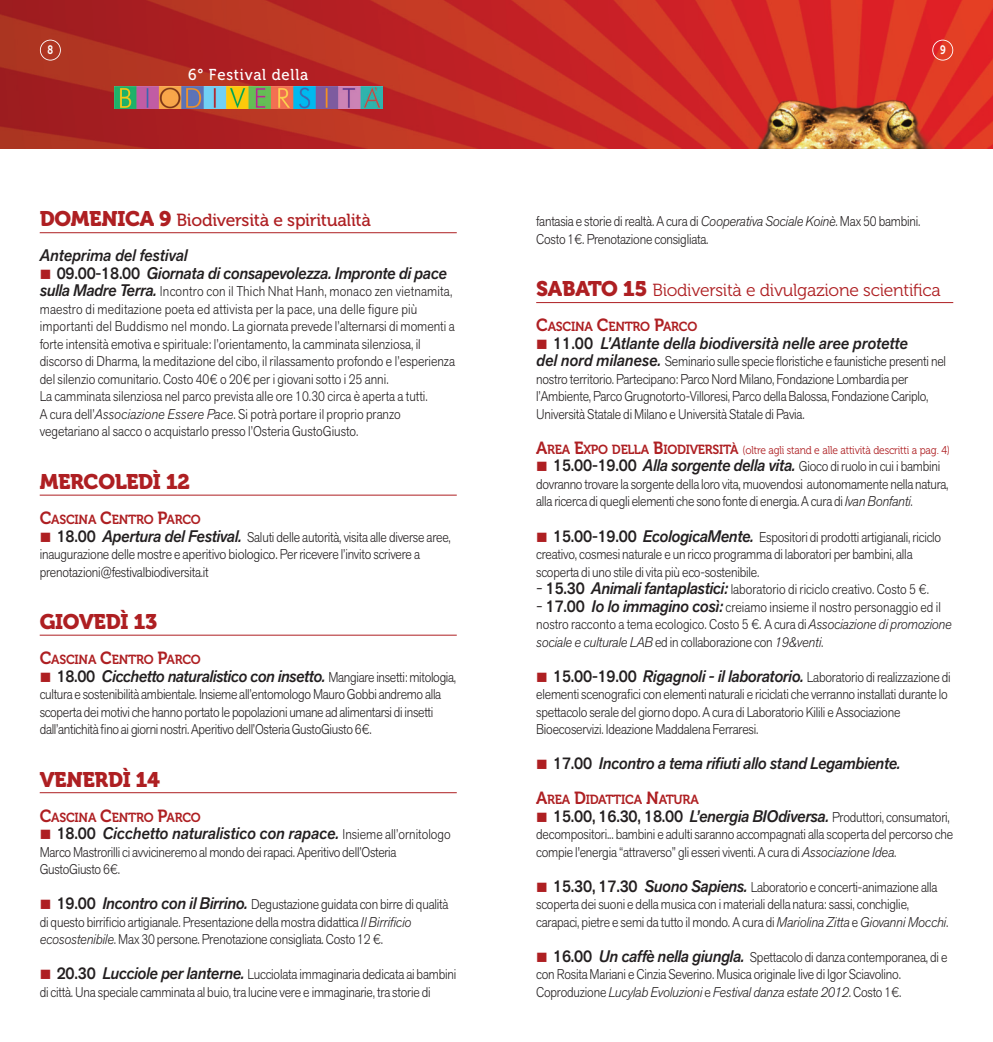
<style>
.page{position:relative;width:993px;height:1042px;background:#fff}
.page>*{position:absolute;margin:0;border:0;box-sizing:border-box;transform-origin:0 0}
.t1{font:21px "Museo 900";letter-spacing:-.015em;color:#ae1f22}
.t2{font:17.5px "Museo 300";letter-spacing:-.015em;color:#ae1f22}
.t3{font:17.5px "Museo 500";letter-spacing:-.015em;color:#ae1f22}
.t4{font:16.62px "Akzid Grtsk Next Med It";letter-spacing:-.015em;color:#231f20;scale:.95 1}
.t5{font:15.75px "Museo 500";letter-spacing:.05em;color:#fff;scale:.95 1}
.t6{font:300 14px/17.5px "Akzid Grtsk Next";letter-spacing:-.015em;color:#231f20;scale:.9 1}
.t7{font:13.12px "Museo 700";letter-spacing:-.02em;color:#ae1f22;scale:.95 1}
.t8{font:12.25px "Museo 700";color:#fff;scale:.8 1}
.t9{font:11.38px "Museo 300";letter-spacing:-.015em;color:#ae1f22;scale:.9 1}
.s1{font-family:"Museo 900";font-size:21px}
.s2{color:#ae1f22}
.s3{font-family:"Akzid Grtsk Next";font-weight:500}
.s4{font-family:"Akzid Grtsk Next Med It";font-weight:400;font-size:16.62px}
.s5{font-style:italic}
.s6{font-size:17.5px}
.s7{font-weight:500;font-size:16.62px}
.s8{font-family:"Akzid Grtsk Next";font-weight:300;font-size:14px}
.s9{font-family:"Museo 700";font-size:17.5px}
.s10{font-family:"Museo 700";font-size:13.12px}
.s11{font-size:18.38px}
</style>
<div class="page">
<img style="left:0;top:0;width:992px;height:148px">
<hr style="left:536px;top:302px;width:416px;height:1px;background:#ae1f22">
<hr style="left:40px;top:232px;width:416px;height:1px;background:#ae1f22">
<hr style="left:40px;top:495px;width:416px;height:1px;background:#ae1f22">
<hr style="left:40px;top:635px;width:416px;height:1px;background:#ae1f22">
<hr style="left:40px;top:792px;width:416px;height:1px;background:#ae1f22">
<div style="left:40px;top:40px;width:21px;height:21px;border:2px solid #fff;border-radius:50%"></div>
<div style="left:932px;top:40px;width:20px;height:21px;border:2px solid #fff;border-radius:50%"></div>
<img style="left:114px;top:86px;width:268px;height:23px">
<p class="t8" style="left:48px;top:42px;width:9px">8</p>
<p class="t8" style="left:939px;top:42px;width:9px">9</p>
<p class="t5" style="left:188px;top:69px;width:128px">6° Festival della</p>
<p class="t3" style="left:40px;top:214px;width:333px"><span class="s1">DOMENICA 9</span> Biodiversità e spiritualità</p>
<p class="t4" style="left:40px;top:250px;width:157px">Anteprima del festival</p>
<p class="t4" style="left:39px;top:267px;width:430px"><span class="s2">■</span> <span class="s3">09.00-18.00</span> Giornata di consapevolezza. Impronte di pace</p>
<p class="t6" style="left:40px;top:284px;width:463px"><span class="s4">sulla Madre Terra.</span> Incontro con il Thich Nhat Hanh, monaco zen vietnamita, maestro di meditazione poeta ed attivista per la pace, una delle figure più importanti del Buddismo nel mondo. La giornata prevede l’alternarsi di momenti a forte intensità emotiva e spirituale: l’orientamento, la camminata silenziosa, il discorso di Dharma, la meditazione del cibo, il rilassamento profondo e l’esperienza del silenzio comunitario. Costo 40€ o 20€ per i giovani sotto i 25 anni.<br>La camminata silenziosa nel parco prevista alle ore 10.30 circa è aperta a tutti.<br>A cura dell’<span class="s5">Associazione Essere Pace</span>. Si potrà portare il proprio pranzo vegetariano al sacco o acquistarlo presso l’Osteria GustoGiusto.</p>
<h1 class="t1" style="left:40px;top:469px;width:152px">MERCOLEDÌ 12</h1>
<p class="t7" style="left:40px;top:512px;width:171px"><span class="s6">C</span>ASCINA <span class="s6">C</span>ENTRO <span class="s6">P</span>ARCO</p>
<p class="t6" style="left:39px;top:529px;width:458px"><span class="s2">■</span> <span class="s7">18.00</span> <span class="s4">Apertura del Festival.</span> Saluti delle autorità, visita alle diverse aree, inaugurazione delle mostre e aperitivo biologico. Per ricevere l’invito scrivere a prenotazioni@festivalbiodiversita.it</p>
<h1 class="t1" style="left:40px;top:609px;width:119px">GIOVEDÌ 13</h1>
<p class="t7" style="left:40px;top:652px;width:171px"><span class="s6">C</span>ASCINA <span class="s6">C</span>ENTRO <span class="s6">P</span>ARCO</p>
<p class="t4" style="left:39px;top:670px;width:440px"><span class="s2">■</span> <span class="s3">18.00</span> Cicchetto naturalistico con insetto. <span class="s8">Mangiare insetti: mitologia,</span></p>
<p class="t6" style="left:40px;top:687px;width:447px">cultura e sostenibilità ambientale. Insieme all’entomologo Mauro Gobbi andremo alla scoperta dei motivi che hanno portato le popolazioni umane ad alimentarsi di insetti dall’antichità fino ai giorni nostri. Aperitivo dell’Osteria GustoGiusto 6€.</p>
<h1 class="t1" style="left:40px;top:767px;width:122px">VENERDÌ 14</h1>
<p class="t7" style="left:40px;top:809px;width:171px"><span class="s6">C</span>ASCINA <span class="s6">C</span>ENTRO <span class="s6">P</span>ARCO</p>
<p class="t4" style="left:39px;top:827px;width:434px"><span class="s2">■</span> <span class="s3">18.00</span> Cicchetto naturalistico con rapace. <span class="s8">Insieme all’ornitologo</span></p>
<p class="t6" style="left:40px;top:844px;width:398px">Marco Mastrorilli ci avvicineremo al mondo dei rapaci. Aperitivo dell’Osteria<br>GustoGiusto 6€.</p>
<p class="t6" style="left:39px;top:897px;width:455px"><span class="s2">■</span> <span class="s7">19.00</span> <span class="s4">Incontro con il Birrino.</span> Degustazione guidata con birre di qualità di questo birrificio artigianale. Presentazione della mostra didattica <span class="s5">Il Birrificio ecosostenibile</span>. Max 30 persone. Prenotazione consigliata. Costo 12 €.</p>
<p class="t6" style="left:39px;top:967px;width:464px"><span class="s2">■</span> <span class="s7">20.30</span> <span class="s4">Lucciole per lanterne.</span> Lucciolata immaginaria dedicata ai bambini di città. Una speciale camminata al buio, tra lucine vere e immaginarie, tra storie di</p>
<p class="t6" style="left:536px;top:214px;width:428px">fantasia e storie di realtà. A cura di <span class="s5">Cooperativa Sociale Koinè</span>. Max 50 bambini.<br>Costo 1€. Prenotazione consigliata.</p>
<p class="t2" style="left:536px;top:284px;width:406px"><span class="s1">SABATO 15</span> Biodiversità e divulgazione scientifica</p>
<p class="t7" style="left:536px;top:319px;width:171px"><span class="s6">C</span>ASCINA <span class="s6">C</span>ENTRO <span class="s6">P</span>ARCO</p>
<p class="t4" style="left:536px;top:337px;width:393px"><span class="s2">■</span> <span class="s3">11.00</span> L’Atlante della biodiversità nelle aree protette</p>
<p class="t6" style="left:536px;top:354px;width:457px"><span class="s4">del nord milanese.</span> Seminario sulle specie floristiche e faunistiche presenti nel nostro territorio. Partecipano: Parco Nord Milano, Fondazione Lombardia per l’Ambiente, Parco Grugnotorto-Villoresi, Parco della Balossa, Fondazione Cariplo, Università Statale di Milano e Università Statale di Pavia.</p>
<p class="t9" style="left:536px;top:446px;width:461px"><span class="s9">A</span><span class="s10">REA</span> <span class="s9">E</span><span class="s10">XPO DELLA</span> <span class="s9">B</span><span class="s10">IODIVERSITÀ</span> (oltre agli stand e alle attività descritti a pag. 4)</p>
<p class="t6" style="left:536px;top:459px;width:460px"><span class="s2">■</span> <span class="s7">15.00-19.00</span> <span class="s4">Alla sorgente della vita.</span> Gioco di ruolo in cui i bambini dovranno trovare la sorgente della loro vita, muovendosi autonomamente nella natura, alla ricerca di quegli elementi che sono fonte di energia. A cura di <span class="s5">Ivan Bonfanti</span>.</p>
<p class="t6" style="left:536px;top:529px;width:451px"><span class="s2">■</span> <span class="s7">15.00-19.00</span> <span class="s4">EcologicaMente.</span> Espositori di prodotti artigianali, riciclo creativo, cosmesi naturale e un ricco programma di laboratori per bambini, alla scoperta di uno stile di vita più eco-sostenibile.</p>
<p class="t6" style="left:536px;top:582px;width:438px"><span class="s11">-</span> <span class="s7">15.30</span> <span class="s4">Animali fantaplastici:</span> laboratorio di riciclo creativo. Costo 5 €.</p>
<p class="t6" style="left:536px;top:599px;width:463px"><span class="s11">-</span> <span class="s7">17.00</span> <span class="s4">Io lo immagino così:</span> creiamo insieme il nostro personaggio ed il nostro racconto a tema ecologico. Costo 5 €. A cura di <span class="s5">Associazione di promozione sociale e culturale LAB</span> ed in collaborazione con <span class="s5">19&amp;venti</span>.</p>
<p class="t6" style="left:536px;top:669px;width:462px"><span class="s2">■</span> <span class="s7">15.00-19.00</span> <span class="s4">Rigagnoli - il laboratorio.</span> Laboratorio di realizzazione di elementi scenografici con elementi naturali e riciclati che verranno installati durante lo spettacolo serale del giorno dopo. A cura di Laboratorio Kilili e Associazione Bioecoservizi. Ideazione Maddalena Ferraresi.</p>
<p class="t4" style="left:536px;top:757px;width:385px"><span class="s2">■</span> <span class="s3">17.00</span> Incontro a tema rifiuti allo stand Legambiente.</p>
<p class="t7" style="left:536px;top:792px;width:173px"><span class="s6">A</span>REA <span class="s6">D</span>IDATTICA <span class="s6">N</span>ATURA</p>
<p class="t6" style="left:536px;top:809px;width:465px"><span class="s2">■</span> <span class="s7">15.00, 16.30, 18.00</span> <span class="s4">L’energia BIOdiversa.</span> Produttori, consumatori, decompositori... bambini e adulti saranno accompagnati alla scoperta del percorso che compie l'energia “attraverso” gli esseri viventi. A cura di <span class="s5">Associazione Idea</span>.</p>
<p class="t6" style="left:536px;top:879px;width:459px"><span class="s2">■</span> <span class="s7">15.30, 17.30</span> <span class="s4">Suono Sapiens.</span> Laboratorio e concerti-animazione alla scoperta dei suoni e della musica con i materiali della natura: sassi, conchiglie, carapaci, pietre e semi da tutto il mondo. A cura di <span class="s5">Mariolina Zitta</span> e <span class="s5">Giovanni Mocchi</span>.</p>
<p class="t6" style="left:536px;top:949px;width:458px"><span class="s2">■</span> <span class="s7">16.00</span> <span class="s4">Un caffè nella giungla.</span> Spettacolo di danza contemporanea, di e con Rosita Mariani e Cinzia Severino. Musica originale live di Igor Sciavolino.<br>Coproduzione <span class="s5">Lucylab Evoluzioni</span> e <span class="s5">Festival danza estate 2012</span>. Costo 1€.</p>
</div>
